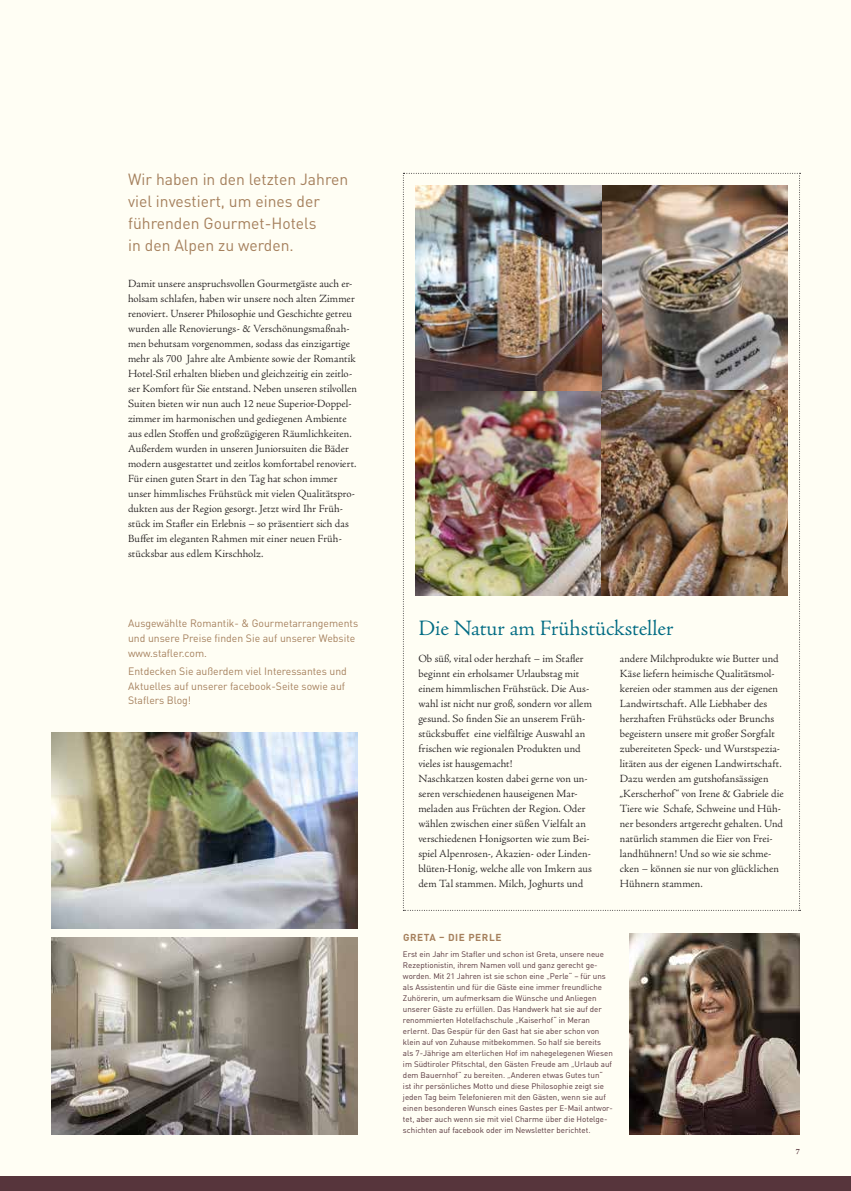
<style>
.page{position:relative;width:851px;height:1191px;background:#fff}
.page>*{position:absolute;margin:0;border:0;box-sizing:border-box;transform-origin:0 0}
.t1{font:300 22px "Adobe Jenson Pro";letter-spacing:-.005em;color:#006b83}
.t2{font:16px/22px "DINOT";color:#a5805d}
.t3{font:300 11px/15px "Adobe Jenson Pro";letter-spacing:.005em;color:#231f20}
.t4{font:10.6px/14.6px "DINOT";color:#a5805d}
.t5{font:700 10px "DINOT";letter-spacing:.06em;color:#a5805d}
.t6{font:8px/11px "DINOT";color:#57353c}
.t7{font:700 8px "Adobe Jenson Pro";color:#57353c}
</style>
<div class="page">
<div style="left:0;top:0;width:850px;height:1191px;background:#fffef4"></div>
<svg style="left:403px;top:173px;width:397px;height:738px"></svg>
<img style="left:51px;top:732px;width:306px;height:196px">
<img style="left:51px;top:938px;width:306px;height:196px">
<img style="left:629px;top:933px;width:170px;height:201px">
<img style="left:415px;top:186px;width:372px;height:409px">
<div style="left:0;top:1176px;width:850px;height:15px;background:#57353c"></div>
<h2 class="t2" style="left:128px;top:168px;width:221px">Wir haben in den letzten Jahren viel investiert, um eines der führenden Gourmet-Hotels<br>in den Alpen zu werden.</h2>
<p class="t3" style="left:128px;top:276px;width:230px">Damit unsere anspruchsvollen Gourmetgäste auch er&shy;holsam schlafen, haben wir unsere noch alten Zimmer renoviert. Unserer Philosophie und Geschichte getreu wurden alle Renovierungs- &amp; Verschönungsmaßnah&shy;men behutsam vorgenommen, sodass das einzigartige mehr als 700 Jahre alte Ambiente sowie der Romantik Hotel-Stil erhalten blieben und gleichzeitig ein zeitlo&shy;ser Komfort für Sie entstand. Neben unseren stilvollen Suiten bieten wir nun auch 12 neue Superior-Doppel&shy;zimmer im harmonischen und gediegenen Ambiente aus edlen Stoffen und großzügigeren Räumlichkeiten.<br>Außerdem wurden in unseren Juniorsuiten die Bäder modern ausgestattet und zeitlos komfortabel renoviert.<br>Für einen guten Start in den Tag hat schon immer unser himmlisches Frühstück mit vielen Qualitätspro&shy;dukten aus der Region gesorgt. Jetzt wird Ihr Früh&shy;stück im Stafler ein Erlebnis – so präsentiert sich das Buffet im eleganten Rahmen mit einer neuen Früh&shy;stücksbar aus edlem Kirschholz.</p>
<p class="t4" style="left:128px;top:616px;width:231px">Ausgewählte Romantik- &amp; Gourmetarrangements und unsere Preise finden Sie auf unserer Website www.stafler.com.</p>
<p class="t4" style="left:128px;top:663px;width:220px">Entdecken Sie außerdem viel Interessantes und<br>Aktuelles auf unserer facebook-Seite sowie auf<br>Staflers Blog!</p>
<h1 class="t1" style="left:418px;top:616px;width:257px">Die Natur am Frühstücksteller</h1>
<p class="t3" style="left:418px;top:651px;width:175px">Ob süß, vital oder herzhaft – im Stafler beginnt ein erholsamer Urlaubstag mit einem himmlischen Frühstück. Die Aus&shy;wahl ist nicht nur groß, sondern vor allem gesund. So finden Sie an unserem Früh&shy;stücksbuffet eine vielfältige Auswahl an frischen wie regionalen Produkten und vieles ist hausgemacht!<br>Naschkatzen kosten dabei gerne von un&shy;seren verschiedenen hauseigenen Mar&shy;meladen aus Früchten der Region. Oder wählen zwischen einer süßen Vielfalt an verschiedenen Honigsorten wie zum Bei&shy;spiel Alpenrosen-, Akazien- oder Linden&shy;blüten-Honig, welche alle von Imkern aus dem Tal stammen. Milch, Joghurts und</p>
<p class="t3" style="left:619px;top:651px;width:165px">andere Milchprodukte wie Butter und Käse liefern heimische Qualitätsmol&shy;kereien oder stammen aus der eigenen Landwirtschaft. Alle Liebhaber des herzhaften Frühstücks oder Brunchs begeistern unsere mit großer Sorgfalt zubereiteten Speck- und Wurstspezia&shy;litäten aus der eigenen Landwirtschaft.<br>Dazu werden am gutshofansässigen „Kerscherhof“ von Irene &amp; Gabriele die Tiere wie Schafe, Schweine und Hüh&shy;ner besonders artgerecht gehalten. Und natürlich stammen die Eier von Frei&shy;landhühnern! Und so wie sie schme&shy;cken – können sie nur von glücklichen Hühnern stammen.</p>
<p class="t5" style="left:403px;top:930px;width:100px">GRETA – DIE PERLE</p>
<p class="t6" style="left:403px;top:948px;width:211px">Erst ein Jahr im Stafler und schon ist Greta, unsere neue Rezeptionistin, ihrem Namen voll und ganz gerecht ge&shy;worden. Mit 21 Jahren ist sie schon eine „Perle“ – für uns als Assistentin und für die Gäste eine immer freundliche Zuhörerin, um aufmerksam die Wünsche und Anliegen unserer Gäste zu erfüllen. Das Handwerk hat sie auf der renommierten Hotelfachschule „Kaiserhof“ in Meran erlernt. Das Gespür für den Gast hat sie aber schon von klein auf von Zuhause mitbekommen. So half sie bereits als 7-Jährige am elterlichen Hof im nahegelegenen Wiesen im Südtiroler Pfitschtal, den Gästen Freude am „Urlaub auf dem Bauernhof“ zu bereiten. „Anderen etwas Gutes tun“ ist ihr persönliches Motto und diese Philosophie zeigt sie jeden Tag beim Telefonieren mit den Gästen, wenn sie auf einen besonderen Wunsch eines Gastes per E-Mail antwor&shy;tet, aber auch wenn sie mit viel Charme über die Hotelge&shy;schichten auf facebook oder im Newsletter berichtet.</p>
<p class="t7" style="left:795px;top:1147px;width:6px">7</p>
</div>
